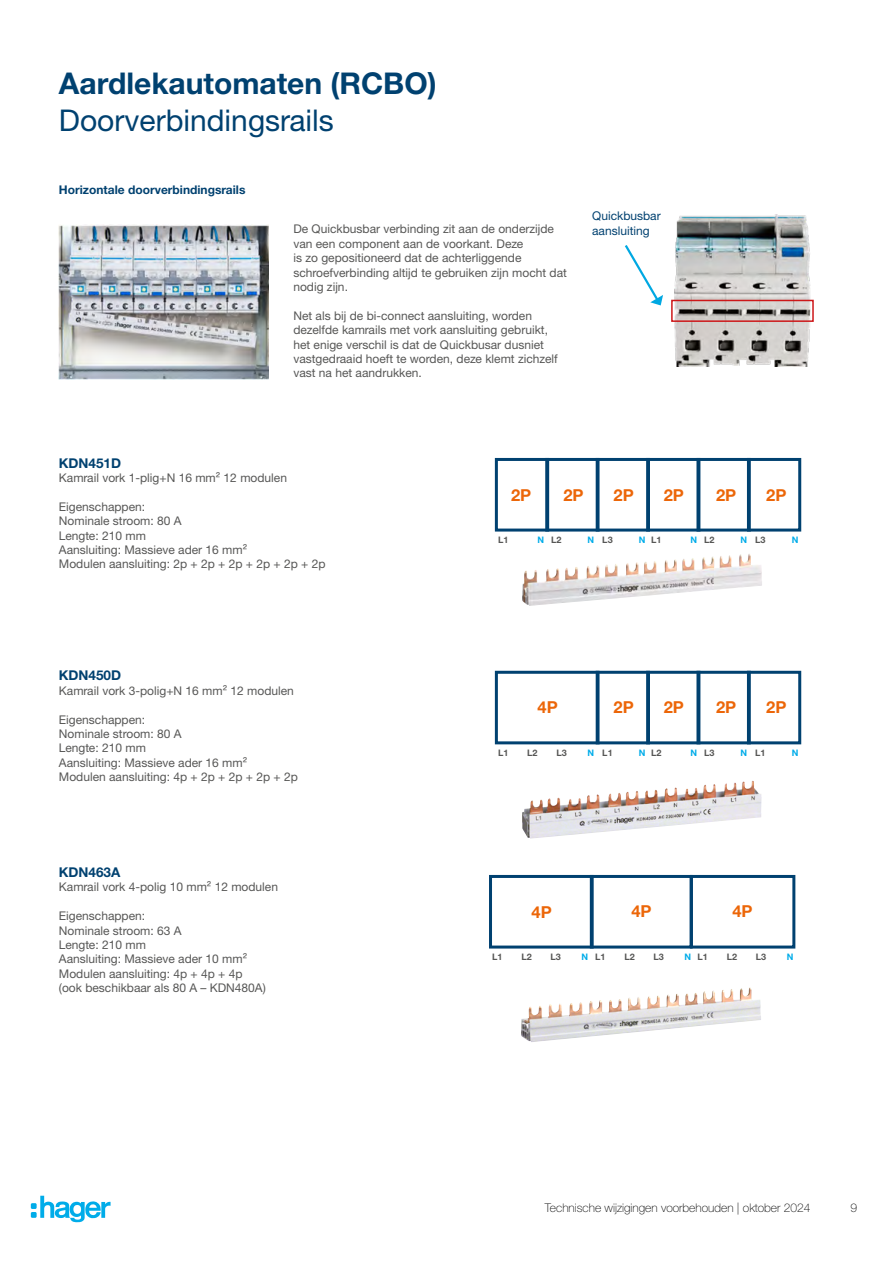
<style>
.page{position:relative;width:893px;height:1263px;background:#fff}
.page>*{position:absolute;margin:0;border:0;box-sizing:border-box;transform-origin:0 0}
.t1{font:700 30px "Helvetica Neue LTW1 G";color:#004170}
.t2{font:30px "Helvetica Neue LTW1 G";color:#004170}
.t3{font:700 16.5px "Helvetica Neue LTW1 G";color:#ec6608}
.t4{font:700 13.5px "Helvetica Neue LTW1 G";color:#004170}
.t5{font:12px/14.4px "Helvetica Neue LTW1 G";color:#575756}
.t6{font:100 12px "Helvetica Neue LTW1 G";color:#000}
.t7{font:700 12px "Helvetica Neue LTW1 G";color:#004170}
.t8{font:12px/14.4px "Helvetica Neue LTW1 G";color:#004170}
.t9{font:700 9px "Helvetica Neue LTW1 G";color:#575756}
.t10{font:700 9px "Helvetica Neue LTW1 G";color:#00ace9}
.s1{color:#00ace9}
</style>
<div class="page">
<svg style="left:31px;top:1196px;width:80px;height:27px"></svg>
<img style="left:671px;top:214px;width:143px;height:153px">
<svg style="left:625px;top:245px;width:38px;height:60px"></svg>
<img style="left:59px;top:225px;width:210px;height:154px">
<div style="left:671px;top:300px;width:143px;height:22px;border:2px solid #cd1719"></div>
<img style="left:636px;top:554px;width:112px;height:20px">
<div style="left:495px;top:458px;width:54px;height:73px;border:3px solid #004170"></div>
<div style="left:545px;top:458px;width:54px;height:73px;border:3px solid #004170"></div>
<div style="left:596px;top:458px;width:54px;height:73px;border:3px solid #004170"></div>
<div style="left:646px;top:458px;width:54px;height:73px;border:3px solid #004170"></div>
<div style="left:696px;top:458px;width:55px;height:73px;border:3px solid #004170"></div>
<div style="left:747px;top:458px;width:54px;height:73px;border:3px solid #004170"></div>
<div style="left:495px;top:671px;width:104px;height:73px;border:3px solid #004170"></div>
<div style="left:596px;top:671px;width:54px;height:73px;border:3px solid #004170"></div>
<div style="left:646px;top:671px;width:54px;height:73px;border:3px solid #004170"></div>
<div style="left:696px;top:671px;width:55px;height:73px;border:3px solid #004170"></div>
<div style="left:747px;top:671px;width:54px;height:73px;border:3px solid #004170"></div>
<img style="left:522px;top:781px;width:229px;height:41px">
<div style="left:489px;top:875px;width:105px;height:73px;border:3px solid #004170"></div>
<div style="left:590px;top:875px;width:103px;height:73px;border:3px solid #004170"></div>
<div style="left:690px;top:875px;width:105px;height:73px;border:3px solid #004170"></div>
<img style="left:628px;top:987px;width:122px;height:23px">
<h1 class="t1" style="left:59px;top:65px;width:379px">Aardlekautomaten (RCBO)</h1>
<h1 class="t2" style="left:59px;top:102px;width:277px">Doorverbindingsrails</h1>
<p class="t7" style="left:59px;top:183px;width:188px">Horizontale doorverbindingsrails</p>
<p class="t5" style="left:293px;top:222px;width:275px">De Quickbusbar verbinding zit aan de onderzijde van een component aan de voorkant. Deze<br>is zo gepositioneerd dat de achterliggende schroefverbinding altijd te gebruiken zijn mocht dat nodig zijn.</p>
<p class="t5" style="left:293px;top:308px;width:266px">Net als bij de bi-connect aansluiting, worden dezelfde kamrails met vork aansluiting gebruikt, het enige verschil is dat de Quickbusar dusniet vastgedraaid hoeft te worden, deze klemt zichzelf vast na het aandrukken.</p>
<p class="t8" style="left:592px;top:209px;width:70px">Quickbusbar aansluiting</p>
<p class="t4" style="left:59px;top:454px;width:64px">KDN451D</p>
<p class="t5" style="left:59px;top:470px;width:230px">Kamrail vork 1-plig+N 16 mm² 12 modulen</p>
<p class="t5" style="left:59px;top:499px;width:268px">Eigenschappen:<br>Nominale stroom: 80 A<br>Lengte: 210 mm<br>Aansluiting: Massieve ader 16 mm²<br>Modulen aansluiting: 2p + 2p + 2p + 2p + 2p + 2p</p>
<p class="t4" style="left:59px;top:667px;width:64px">KDN450D</p>
<p class="t5" style="left:59px;top:683px;width:237px">Kamrail vork 3-polig+N 16 mm² 12 modulen</p>
<p class="t5" style="left:59px;top:712px;width:240px">Eigenschappen:<br>Nominale stroom: 80 A<br>Lengte: 210 mm<br>Aansluiting: Massieve ader 16 mm²<br>Modulen aansluiting: 4p + 2p + 2p + 2p + 2p</p>
<p class="t4" style="left:59px;top:864px;width:63px">KDN463A</p>
<p class="t5" style="left:59px;top:880px;width:221px">Kamrail vork 4-polig 10 mm² 12 modulen</p>
<p class="t5" style="left:59px;top:908px;width:208px">Eigenschappen:<br>Nominale stroom: 63 A<br>Lengte: 210 mm<br>Aansluiting: Massieve ader 10 mm²<br>Modulen aansluiting: 4p + 4p + 4p (ook beschikbaar als 80 A – KDN480A)</p>
<h2 class="t3" style="left:511px;top:485px;width:22px">2P</h2>
<h2 class="t3" style="left:563px;top:485px;width:22px">2P</h2>
<h2 class="t3" style="left:614px;top:485px;width:22px">2P</h2>
<h2 class="t3" style="left:664px;top:485px;width:22px">2P</h2>
<h2 class="t3" style="left:716px;top:485px;width:22px">2P</h2>
<h2 class="t3" style="left:766px;top:485px;width:22px">2P</h2>
<p class="t9" style="left:498px;top:534px;width:12px">L1</p>
<p class="t9" style="left:538px;top:534px;width:25px"><span class="s1">N</span> L2</p>
<p class="t9" style="left:587px;top:534px;width:27px"><span class="s1">N</span> L3</p>
<p class="t9" style="left:639px;top:534px;width:24px"><span class="s1">N</span> L1</p>
<p class="t9" style="left:691px;top:534px;width:25px"><span class="s1">N</span> L2</p>
<p class="t9" style="left:740px;top:534px;width:27px"><span class="s1">N</span> L3</p>
<p class="t10" style="left:792px;top:534px;width:8px">N</p>
<h2 class="t3" style="left:537px;top:697px;width:22px">4P</h2>
<h2 class="t3" style="left:614px;top:697px;width:22px">2P</h2>
<h2 class="t3" style="left:664px;top:697px;width:22px">2P</h2>
<h2 class="t3" style="left:716px;top:697px;width:22px">2P</h2>
<h2 class="t3" style="left:766px;top:697px;width:22px">2P</h2>
<p class="t9" style="left:498px;top:747px;width:12px">L1</p>
<p class="t9" style="left:556px;top:747px;width:12px">L3</p>
<p class="t9" style="left:587px;top:747px;width:27px"><span class="s1">N</span> L1</p>
<p class="t9" style="left:639px;top:747px;width:24px"><span class="s1">N</span> L2</p>
<p class="t9" style="left:691px;top:747px;width:25px"><span class="s1">N</span> L3</p>
<p class="t9" style="left:740px;top:747px;width:27px"><span class="s1">N</span> L1</p>
<p class="t10" style="left:792px;top:747px;width:8px">N</p>
<p class="t9" style="left:527px;top:747px;width:12px">L2</p>
<h2 class="t3" style="left:532px;top:901px;width:22px">4P</h2>
<h2 class="t3" style="left:631px;top:901px;width:22px">4P</h2>
<h2 class="t3" style="left:732px;top:901px;width:22px">4P</h2>
<p class="t9" style="left:492px;top:951px;width:12px">L1</p>
<p class="t9" style="left:551px;top:951px;width:12px">L3</p>
<p class="t10" style="left:582px;top:951px;width:8px">N</p>
<p class="t9" style="left:521px;top:951px;width:12px">L2</p>
<p class="t9" style="left:595px;top:951px;width:12px">L1</p>
<p class="t9" style="left:624px;top:951px;width:12px">L2</p>
<p class="t9" style="left:654px;top:951px;width:12px">L3</p>
<p class="t9" style="left:685px;top:951px;width:25px"><span class="s1">N</span> L1</p>
<p class="t9" style="left:727px;top:951px;width:12px">L2</p>
<p class="t9" style="left:756px;top:951px;width:12px">L3</p>
<p class="t10" style="left:787px;top:951px;width:8px">N</p>
<p class="t6" style="left:545px;top:1201px;width:267px">Technische wijzigingen voorbehouden | oktober 2024</p>
<p class="t6" style="left:851px;top:1201px;width:8px">9</p>
</div>
